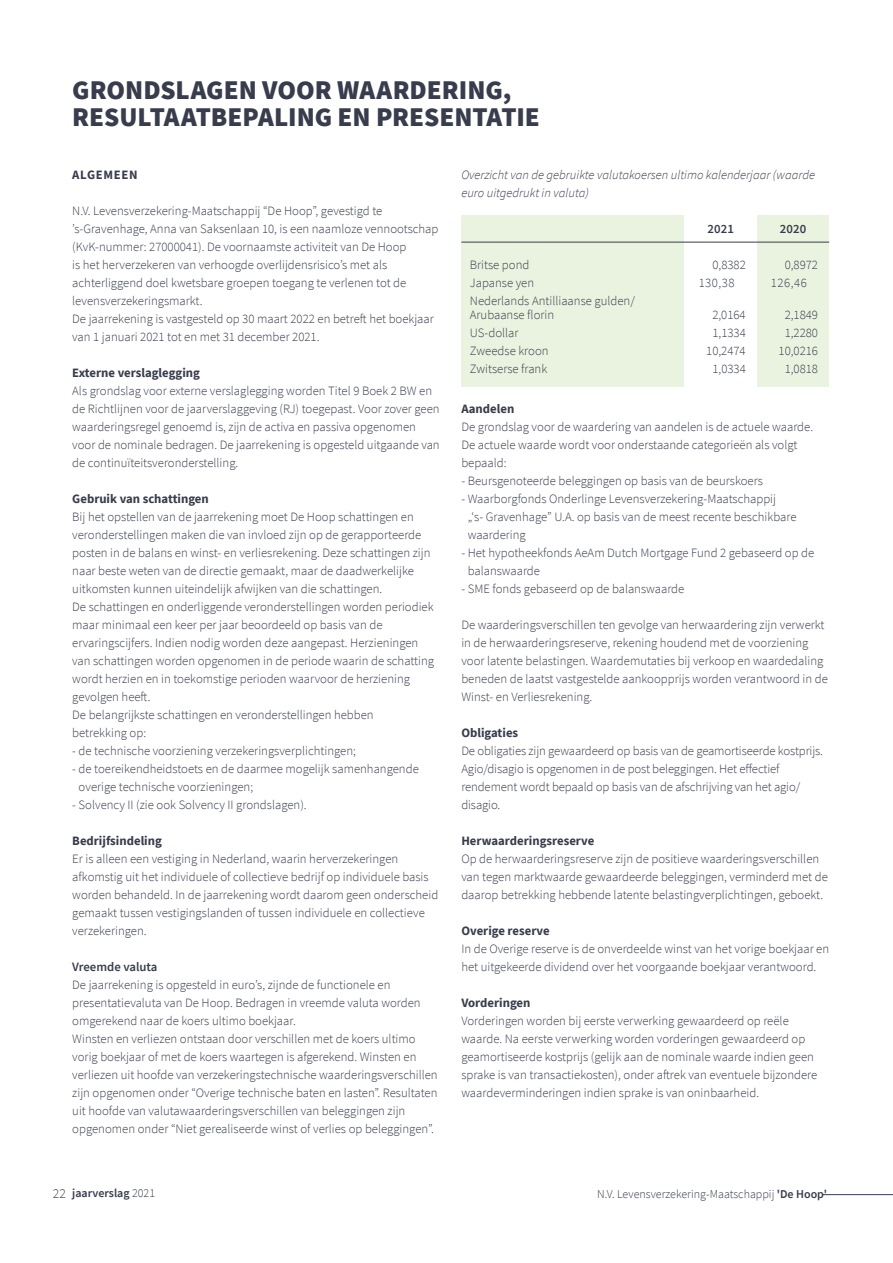
<style>
.page{position:relative;width:893px;height:1263px;background:#fff}
.page>*{position:absolute;margin:0;border:0;box-sizing:border-box;transform-origin:0 0}
.t1{font:900 27px/27px "Source Sans Pro";color:#383c4c}
.t2{font:300 12.75px/18px "Source Sans Pro";color:#383c4c}
.t3{font:700 12.75px "Source Sans Pro";color:#383c4c}
.t4{font:italic 300 12.75px/18px "Source Sans Pro";color:#383c4c}
.t5{font:300 12.75px/18px "Source Sans Pro";letter-spacing:.02em;color:#383c4c}
.t6{font:600 12.75px "Source Sans Pro";color:#383c4c}
.t7{font:700 12.75px "Source Sans Pro";letter-spacing:.05em;color:#383c4c}
.t8{font:300 12px "Source Sans Pro";color:#383c4c}
.t9{font:600 12px "Source Sans Pro";color:#383c4c}
.s1{font-weight:300;font-size:13.5px}
.s2{font-weight:300}
.s3{font-weight:600}
</style>
<div class="page">
<div style="left:461px;top:215px;width:368px;height:171px;background:#e9f3e0"></div>
<div style="left:685px;top:215px;width:72px;height:174px;background:#fff"></div>
<hr style="left:461px;top:242px;width:368px;height:1px;background:#383c4c">
<hr style="left:823px;top:1194px;width:70px;height:1px;background:#383c4c">
<h1 class="t1" style="left:72px;top:76px;width:469px">GRONDSLAGEN VOOR WAARDERING,<br>RESULTAATBEPALING EN PRESENTATIE</h1>
<p class="t7" style="left:72px;top:166px;width:67px">ALGEMEEN</p>
<p class="t2" style="left:72px;top:202px;width:368px">N.V. Levensverzekering-Maatschappij “De Hoop”, gevestigd te ’s-Gravenhage, Anna van Saksenlaan 10, is een naamloze vennootschap (KvK-nummer: 27000041). De voornaamste activiteit van De Hoop<br>is het herverzekeren van verhoogde overlijdensrisico’s met als achterliggend doel kwetsbare groepen toegang te verlenen tot de levensverzekeringsmarkt.<br>De jaarrekening is vastgesteld op 30 maart 2022 en betreft het boekjaar van 1 januari 2021 tot en met 31 december 2021.</p>
<p class="t3" style="left:72px;top:364px;width:129px">Externe verslaglegging</p>
<p class="t2" style="left:72px;top:382px;width:369px">Als grondslag voor externe verslaglegging worden Titel 9 Boek 2 BW en de Richtlijnen voor de jaarverslaggeving (RJ) toegepast. Voor zover geen waarderingsregel genoemd is, zijn de activa en passiva opgenomen voor de nominale bedragen. De jaarrekening is opgesteld uitgaande van de continuïteitsveronderstelling.</p>
<p class="t3" style="left:72px;top:490px;width:138px">Gebruik van schattingen</p>
<p class="t2" style="left:72px;top:508px;width:363px">Bij het opstellen van de jaarrekening moet De Hoop schattingen en veronderstellingen maken die van invloed zijn op de gerapporteerde posten in de balans en winst- en verliesrekening. Deze schattingen zijn naar beste weten van de directie gemaakt, maar de daadwerkelijke uitkomsten kunnen uiteindelijk afwijken van die schattingen.<br>De schattingen en onderliggende veronderstellingen worden periodiek maar minimaal een keer per jaar beoordeeld op basis van de ervaringscijfers. Indien nodig worden deze aangepast. Herzieningen van schattingen worden opgenomen in de periode waarin de schatting wordt herzien en in toekomstige perioden waarvoor de herziening gevolgen heeft.<br>De belangrijkste schattingen en veronderstellingen hebben<br>betrekking op:</p>
<p class="t2" style="left:72px;top:742px;width:285px">- de technische voorziening verzekeringsverplichtingen;</p>
<p class="t2" style="left:79px;top:760px;width:342px;text-indent:-6px">- de toereikendheidstoets en de daarmee mogelijk samenhangende overige technische voorzieningen;</p>
<p class="t2" style="left:72px;top:796px;width:236px">- Solvency II (zie ook Solvency II grondslagen).</p>
<p class="t3" style="left:72px;top:832px;width:91px">Bedrijfsindeling</p>
<p class="t2" style="left:72px;top:850px;width:368px">Er is alleen een vestiging in Nederland, waarin herverzekeringen afkomstig uit het individuele of collectieve bedrijf op individuele basis worden behandeld. In de jaarrekening wordt daarom geen onderscheid gemaakt tussen vestigingslanden of tussen individuele en collectieve verzekeringen.</p>
<p class="t6" style="left:72px;top:959px;width:87px">Vreemde valuta</p>
<p class="t2" style="left:72px;top:976px;width:367px">De jaarrekening is opgesteld in euro’s, zijnde de functionele en presentatievaluta van De Hoop. Bedragen in vreemde valuta worden omgerekend naar de koers ultimo boekjaar.<br>Winsten en verliezen ontstaan door verschillen met de koers ultimo vorig boekjaar of met de koers waartegen is afgerekend. Winsten en verliezen uit hoofde van verzekeringstechnische waarderingsverschillen zijn opgenomen onder “Overige technische baten en lasten”. Resultaten uit hoofde van valutawaarderingsverschillen van beleggingen zijn opgenomen onder “Niet gerealiseerde winst of verlies op beleggingen”.</p>
<p class="t9" style="left:53px;top:1185px;width:104px"><span class="s1">22</span> jaarverslag <span class="s2">2021</span></p>
<p class="t4" style="left:461px;top:166px;width:355px">Overzicht van de gebruikte valutakoersen ultimo kalenderjaar (waarde euro uitgedrukt in valuta)</p>
<p class="t2" style="left:470px;top:256px;width:167px">Britse pond<br>Japanse yen<br>Nederlands Antilliaanse gulden/</p>
<p class="t2" style="left:470px;top:305px;width:86px">Arubaanse florin<br>US-dollar<br>Zweedse kroon<br>Zwitserse frank</p>
<p class="t6" style="left:708px;top:221px;width:28px">2021</p>
<p class="t6" style="left:780px;top:221px;width:28px">2020</p>
<p class="t5" style="left:699px;top:256px;width:49px;text-indent:14px">0,8382<br>130,38</p>
<p class="t2" style="left:706px;top:305px;width:41px;text-align:center">2,0164<br>1,1334<br>10,2474<br>1,0334</p>
<p class="t5" style="left:771px;top:256px;width:49px;text-indent:14px">0,8972<br>126,46</p>
<p class="t2" style="left:779px;top:305px;width:41px;text-align:center">2,1849<br>1,2280<br>10,0216<br>1,0818</p>
<p class="t3" style="left:461px;top:400px;width:54px">Aandelen</p>
<p class="t2" style="left:461px;top:418px;width:353px">De grondslag voor de waardering van aandelen is de actuele waarde.<br>De actuele waarde wordt voor onderstaande categorieën als volgt bepaald:</p>
<p class="t2" style="left:461px;top:472px;width:303px">- Beursgenoteerde beleggingen op basis van de beurskoers</p>
<p class="t2" style="left:468px;top:490px;width:330px;text-indent:-6px">- Waarborgfonds Onderlinge Levensverzekering-Maatschappij<br>„‘s- Gravenhage” U.A. op basis van de meest recente beschikbare waardering</p>
<p class="t2" style="left:468px;top:544px;width:348px;text-indent:-6px">- Het hypotheekfonds AeAm Dutch Mortgage Fund 2 gebaseerd op de balanswaarde</p>
<p class="t2" style="left:461px;top:580px;width:224px">- SME fonds gebaseerd op de balanswaarde</p>
<p class="t2" style="left:461px;top:616px;width:368px">De waarderingsverschillen ten gevolge van herwaardering zijn verwerkt in de herwaarderingsreserve, rekening houdend met de voorziening voor latente belastingen. Waardemutaties bij verkoop en waardedaling beneden de laatst vastgestelde aankoopprijs worden verantwoord in de Winst- en Verliesrekening.</p>
<p class="t3" style="left:461px;top:724px;width:58px">Obligaties</p>
<p class="t2" style="left:461px;top:742px;width:363px">De obligaties zijn gewaardeerd op basis van de geamortiseerde kostprijs.<br>Agio/disagio is opgenomen in de post beleggingen. Het effectief rendement wordt bepaald op basis van de afschrijving van het agio/ disagio.</p>
<p class="t3" style="left:461px;top:832px;width:134px">Herwaarderingsreserve</p>
<p class="t2" style="left:461px;top:850px;width:368px">Op de herwaarderingsreserve zijn de positieve waarderingsverschillen van tegen marktwaarde gewaardeerde beleggingen, verminderd met de daarop betrekking hebbende latente belastingverplichtingen, geboekt.</p>
<p class="t3" style="left:461px;top:922px;width:90px">Overige reserve</p>
<p class="t2" style="left:461px;top:940px;width:369px">In de Overige reserve is de onverdeelde winst van het vorige boekjaar en het uitgekeerde dividend over het voorgaande boekjaar verantwoord.</p>
<p class="t3" style="left:461px;top:994px;width:71px">Vorderingen</p>
<p class="t2" style="left:461px;top:1012px;width:357px">Vorderingen worden bij eerste verwerking gewaardeerd op reële waarde. Na eerste verwerking worden vorderingen gewaardeerd op geamortiseerde kostprijs (gelijk aan de nominale waarde indien geen sprake is van transactiekosten), onder aftrek van eventuele bijzondere waardeverminderingen indien sprake is van oninbaarheid.</p>
<p class="t8" style="left:597px;top:1186px;width:231px">N.V. Levensverzekering-Maatschappij <span class="s3">'De Hoop'</span></p>
</div>
